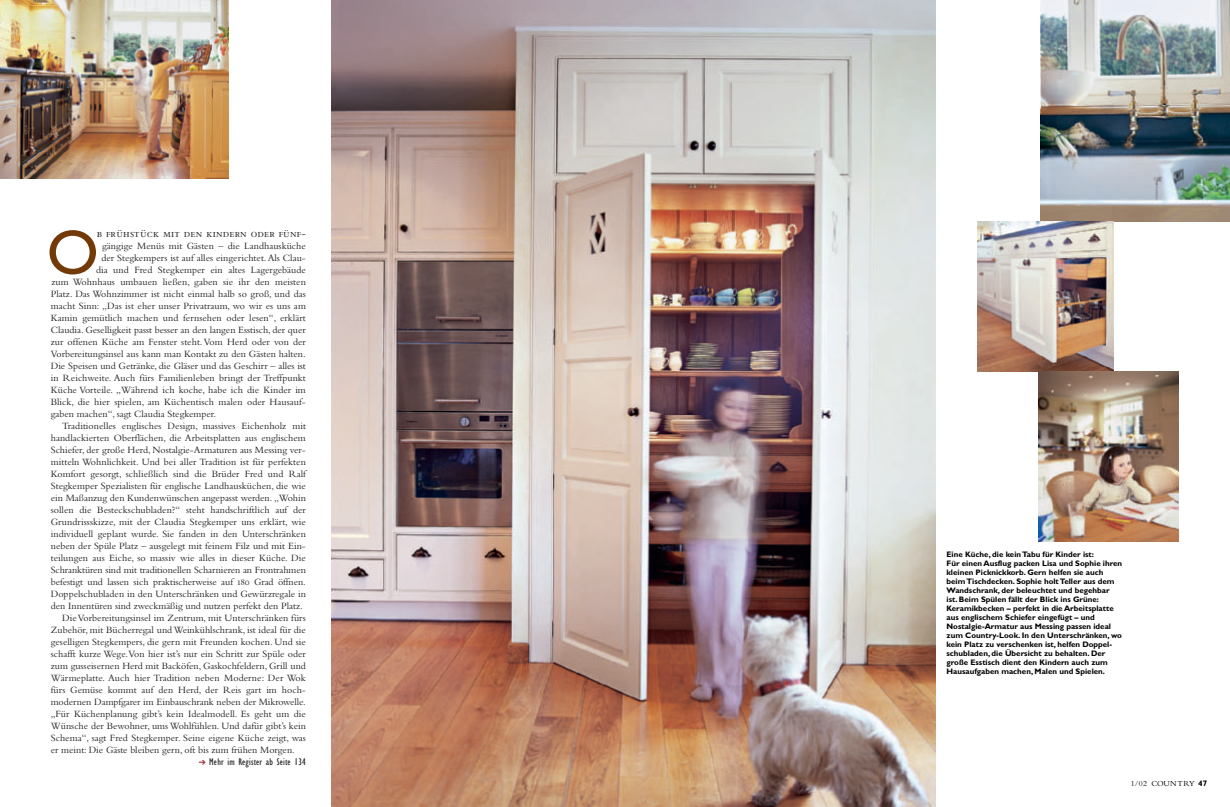
<style>
.page{position:relative;width:1230px;height:807px;background:#fff}
.page>*{position:absolute;margin:0;border:0;box-sizing:border-box;transform-origin:0 0}
.t1{font:63.4px "Gill Sans";color:#733a07}
.t2{font:11.5px "Bembo SC";letter-spacing:.025em;color:#231f20}
.t3{font:10px "Bembo Regular Osf";letter-spacing:.005em;color:#231f20}
.t4{font:condensed 10px "Gill Sans";letter-spacing:.02em;color:#231f20}
.t5{font:700 8px/9px "Gill Sans";color:#000}
.t6{font:8px "Bembo";letter-spacing:.045em;color:#000}
.s1{color:#a72c39}
.s2{font-family:"Gill Sans";font-weight:700}
</style>
<div class="page">
<img style="left:331px;top:0;width:604px;height:807px">
<img style="left:0;top:0;width:228px;height:179px">
<img style="left:1040px;top:0;width:190px;height:221px">
<img style="left:978px;top:221px;width:136px;height:150px">
<img style="left:1039px;top:371px;width:140px;height:170px">
<p class="t2" style="left:97px;top:229px;width:211px">b frühstück mit den kindern oder fünf-</p>
<p class="t3" style="left:102px;top:242px;width:205px">gängige Menüs mit Gästen – die Landhausküche</p>
<p class="t3" style="left:101px;top:254px;width:206px">der Stegkempers ist auf alles eingerichtet.Als Clau-</p>
<p class="t3" style="left:96px;top:266px;width:211px">dia und Fred Stegkemper ein altes Lagergebäude</p>
<p class="t3" style="left:51px;top:278px;width:256px">zum Wohnhaus umbauen ließen, gaben sie ihr den meisten</p>
<p class="t3" style="left:51px;top:290px;width:257px">Platz. Das Wohnzimmer ist nicht einmal halb so groß, und das</p>
<p class="t3" style="left:51px;top:302px;width:257px">macht Sinn: „Das ist eher unser Privatraum, wo wir es uns am</p>
<p class="t3" style="left:51px;top:314px;width:257px">Kamin gemütlich machen und fernsehen oder lesen“, erklärt</p>
<p class="t3" style="left:51px;top:326px;width:257px">Claudia. Geselligkeit passt besser an den langen Esstisch, der quer</p>
<p class="t3" style="left:51px;top:338px;width:257px">zur offenen Küche am Fenster steht. Vom Herd oder von der</p>
<p class="t3" style="left:51px;top:350px;width:257px">Vorbereitungsinsel aus kann man Kontakt zu den Gästen halten.</p>
<p class="t3" style="left:51px;top:362px;width:257px">Die Speisen und Getränke, die Gläser und das Geschirr – alles ist</p>
<p class="t3" style="left:51px;top:374px;width:257px">in Reichweite. Auch fürs Familienleben bringt der Treffpunkt</p>
<p class="t3" style="left:51px;top:386px;width:257px">Küche Vorteile. „Während ich koche, habe ich die Kinder im</p>
<p class="t3" style="left:51px;top:398px;width:257px">Blick, die hier spielen, am Küchentisch malen oder Hausauf-</p>
<p class="t3" style="left:51px;top:410px;width:167px">gaben machen“, sagt Claudia Stegkemper.</p>
<p class="t3" style="left:62px;top:422px;width:245px">Traditionelles englisches Design, massives Eichenholz mit</p>
<p class="t3" style="left:51px;top:434px;width:257px">handlackierten Oberflächen, die Arbeitsplatten aus englischem</p>
<p class="t3" style="left:51px;top:446px;width:257px">Schiefer, der große Herd, Nostalgie-Armaturen aus Messing ver-</p>
<p class="t3" style="left:51px;top:458px;width:257px">mitteln Wohnlichkeit. Und bei aller Tradition ist für perfekten</p>
<p class="t3" style="left:51px;top:470px;width:257px">Komfort gesorgt, schließlich sind die Brüder Fred und Ralf</p>
<p class="t3" style="left:51px;top:482px;width:257px">Stegkemper Spezialisten für englische Landhausküchen, die wie</p>
<p class="t3" style="left:51px;top:494px;width:257px">ein Maßanzug den Kundenwünschen angepasst werden. „Wohin</p>
<p class="t3" style="left:51px;top:506px;width:257px">sollen die Besteckschubladen?“ steht handschriftlich auf der</p>
<p class="t3" style="left:51px;top:518px;width:257px">Grundrissskizze, mit der Claudia Stegkemper uns erklärt, wie</p>
<p class="t3" style="left:51px;top:530px;width:257px">individuell geplant wurde. Sie fanden in den Unterschränken</p>
<p class="t3" style="left:51px;top:542px;width:257px">neben der Spüle Platz – ausgelegt mit feinem Filz und mit Ein-</p>
<p class="t3" style="left:51px;top:554px;width:257px">teilungen aus Eiche, so massiv wie alles in dieser Küche. Die</p>
<p class="t3" style="left:51px;top:566px;width:257px">Schranktüren sind mit traditionellen Scharnieren an Frontrahmen</p>
<p class="t3" style="left:51px;top:578px;width:257px">befestigt und lassen sich praktischerweise auf 180 Grad öffnen.</p>
<p class="t3" style="left:51px;top:590px;width:257px">Doppelschubladen in den Unterschränken und Gewürzregale in</p>
<p class="t3" style="left:51px;top:602px;width:254px">den Innentüren sind zweckmäßig und nutzen perfekt den Platz.</p>
<p class="t3" style="left:62px;top:614px;width:245px">Die Vorbereitungsinsel im Zentrum, mit Unterschränken fürs</p>
<p class="t3" style="left:51px;top:626px;width:257px">Zubehör, mit Bücherregal und Weinkühlschrank, ist ideal für die</p>
<p class="t3" style="left:51px;top:638px;width:257px">geselligen Stegkempers, die gern mit Freunden kochen. Und sie</p>
<p class="t3" style="left:51px;top:650px;width:257px">schafft kurze Wege.Von hier ist’s nur ein Schritt zur Spüle oder</p>
<p class="t3" style="left:51px;top:662px;width:257px">zum gusseisernen Herd mit Backöfen, Gaskochfeldern, Grill und</p>
<p class="t3" style="left:51px;top:674px;width:257px">Wärmeplatte. Auch hier Tradition neben Moderne: Der Wok</p>
<p class="t3" style="left:51px;top:686px;width:257px">fürs Gemüse kommt auf den Herd, der Reis gart im hoch-</p>
<p class="t3" style="left:51px;top:698px;width:257px">modernen Dampfgarer im Einbauschrank neben der Mikrowelle.</p>
<p class="t3" style="left:51px;top:710px;width:257px">„Für Küchenplanung gibt’s kein Idealmodell. Es geht um die</p>
<p class="t3" style="left:51px;top:722px;width:257px">Wünsche der Bewohner, ums Wohlfühlen. Und dafür gibt’s kein</p>
<p class="t3" style="left:51px;top:734px;width:257px">Schema“, sagt Fred Stegkemper. Seine eigene Küche zeigt, was</p>
<p class="t3" style="left:51px;top:746px;width:246px">er meint: Die Gäste bleiben gern, oft bis zum frühen Morgen.</p>
<h1 class="t1" style="left:47px;top:231px;width:54px">O</h1>
<p class="t4" style="left:199px;top:758px;width:108px"><span class="s1">➔</span> Mehr im Register ab Seite 134</p>
<p class="t5" style="left:947px;top:550px;width:177px">Eine Küche, die kein Tabu für Kinder ist:<br>Für einen Ausflug packen Lisa und Sophie ihren kleinen Picknickkorb. Gern helfen sie auch beim Tischdecken. Sophie holt Teller aus dem Wandschrank, der beleuchtet und begehbar ist. Beim Spülen fällt der Blick ins Grüne:<br>Keramikbecken – perfekt in die Arbeitsplatte aus englischem Schiefer eingefügt – und Nostalgie-Armatur aus Messing passen ideal zum Country-Look. In den Unterschränken, wo kein Platz zu verschenken ist, helfen Doppel&shy;schubladen, die Übersicht zu behalten. Der große Esstisch dient den Kindern auch zum Hausaufgaben machen, Malen und Spielen.</p>
<p class="t6" style="left:1131px;top:781px;width:78px">1/02 COUNTRY <span class="s2">47</span></p>
</div>
